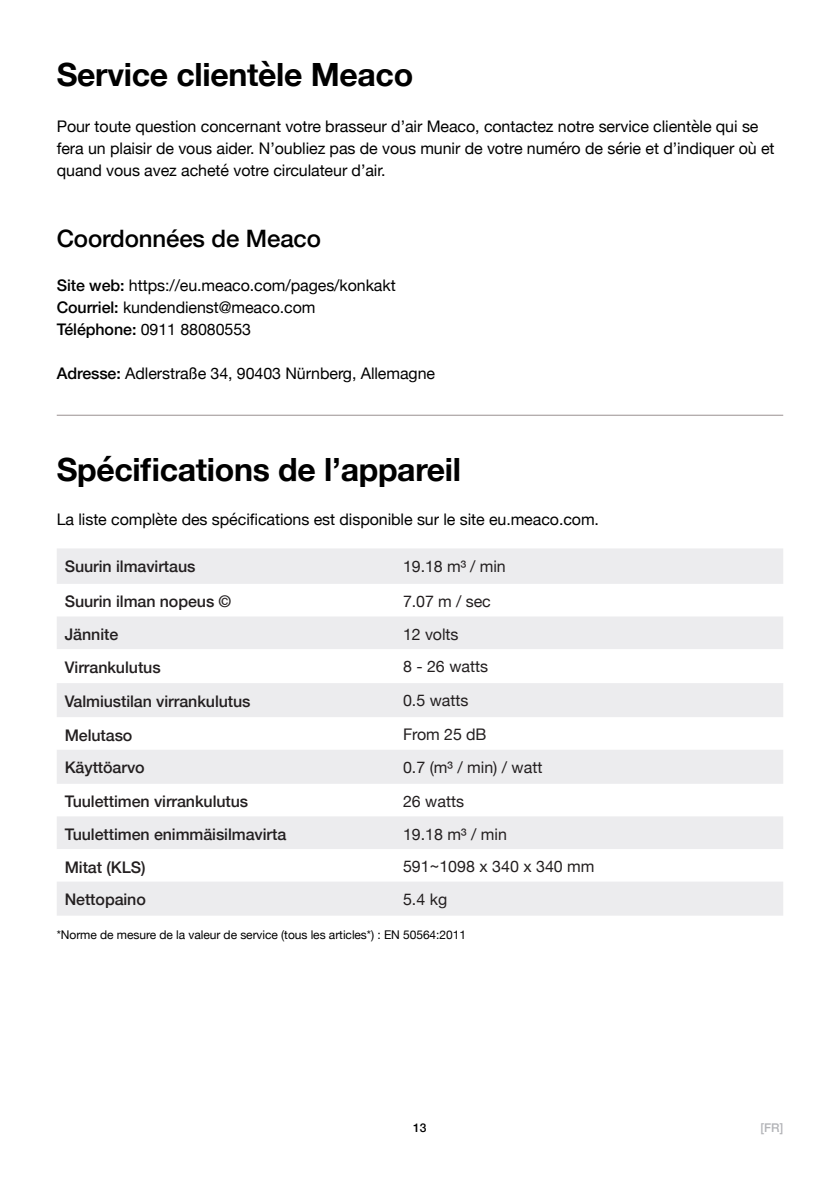
<style>
.page{position:relative;width:840px;height:1191px;background:#fff}
.page>*{position:absolute;margin:0;border:0;box-sizing:border-box;transform-origin:0 0}
.t1{font:700 32px "Helvetica Neue";letter-spacing:-.01em;color:#000}
.t2{font:500 24px "Helvetica Neue";letter-spacing:-.005em;color:#000}
.t3{font:16px/22px "Helvetica Neue";letter-spacing:-.005em;color:#000}
.t4{font:500 16px "Helvetica Neue";letter-spacing:-.005em;color:#231f20}
.t5{font:16px "Helvetica Neue";color:#231f20}
.t6{font:12px "Helvetica Neue";letter-spacing:-.005em;color:#000}
.t7{font:500 12px "Helvetica Neue";color:#b2b3b7}
.t8{font:500 12px "Helvetica Neue";color:#000}
.s1{font-weight:500}
</style>
<div class="page">
<hr style="left:57px;top:415px;width:725px;height:1px;background:#999190">
<svg style="left:57px;top:548px;width:725px;height:367px;fill:#ececee"></svg>
<p class="t1" style="left:57px;top:49px;width:358px">Service clientèle Meaco</p>
<p class="t3" style="left:57px;top:116px;width:719px">Pour toute question concernant votre brasseur d’air Meaco, contactez notre service clientèle qui se fera un plaisir de vous aider. N’oubliez pas de vous munir de votre numéro de série et d’indiquer où et quand vous avez acheté votre circulateur d’air.</p>
<p class="t2" style="left:57px;top:219px;width:266px">Coordonnées de Meaco</p>
<p class="t3" style="left:57px;top:275px;width:340px"><span class="s1">Site web:</span> https://eu.meaco.com/pages/konkakt</p>
<p class="t3" style="left:57px;top:297px;width:260px"><span class="s1">Courriel:</span> kundendienst@meaco.com</p>
<p class="t3" style="left:57px;top:319px;width:196px"><span class="s1">Téléphone:</span> 0911 88080553</p>
<p class="t3" style="left:57px;top:363px;width:379px"><span class="s1">Adresse:</span> Adlerstraße 34, 90403 Nürnberg, Allemagne</p>
<p class="t1" style="left:57px;top:444px;width:405px">Spécifications de l’appareil</p>
<p class="t3" style="left:57px;top:509px;width:543px">La liste complète des spécifications est disponible sur le site eu.meaco.com.</p>
<p class="t4" style="left:65px;top:553px;width:132px">Suurin ilmavirtaus</p>
<p class="t5" style="left:403px;top:554px;width:104px">19.18 m³ / min</p>
<p class="t4" style="left:65px;top:589px;width:168px">Suurin ilman nopeus ©</p>
<p class="t5" style="left:403px;top:590px;width:89px">7.07 m / sec</p>
<p class="t4" style="left:65px;top:621px;width:55px">Jännite</p>
<p class="t5" style="left:403px;top:622px;width:57px">12 volts</p>
<p class="t4" style="left:65px;top:654px;width:97px">Virrankulutus</p>
<p class="t5" style="left:403px;top:655px;width:87px">8 - 26 watts</p>
<p class="t4" style="left:65px;top:688px;width:187px">Valmiustilan virrankulutus</p>
<p class="t5" style="left:403px;top:689px;width:67px">0.5 watts</p>
<p class="t4" style="left:65px;top:722px;width:69px">Melutaso</p>
<p class="t5" style="left:403px;top:723px;width:85px">From 25 dB</p>
<p class="t4" style="left:65px;top:755px;width:81px">Käyttöarvo</p>
<p class="t5" style="left:403px;top:755px;width:141px">0.7 (m³ / min) / watt</p>
<p class="t4" style="left:65px;top:789px;width:185px">Tuulettimen virrankulutus</p>
<p class="t5" style="left:403px;top:789px;width:63px">26 watts</p>
<p class="t4" style="left:65px;top:821px;width:223px">Tuulettimen enimmäisilmavirta</p>
<p class="t5" style="left:403px;top:822px;width:105px">19.18 m³ / min</p>
<p class="t4" style="left:65px;top:854px;width:82px">Mitat (KLS)</p>
<p class="t5" style="left:403px;top:855px;width:193px">591~1098 x 340 x 340 mm</p>
<p class="t4" style="left:65px;top:886px;width:83px">Nettopaino</p>
<p class="t5" style="left:403px;top:887px;width:46px">5.4 kg</p>
<p class="t6" style="left:57px;top:926px;width:410px">*Norme de mesure de la valeur de service (tous les articles*) : EN 50564:2011</p>
<p class="t8" style="left:413px;top:1117px;width:15px">13</p>
<p class="t7" style="left:760px;top:1117px;width:24px">[FR]</p>
</div>
